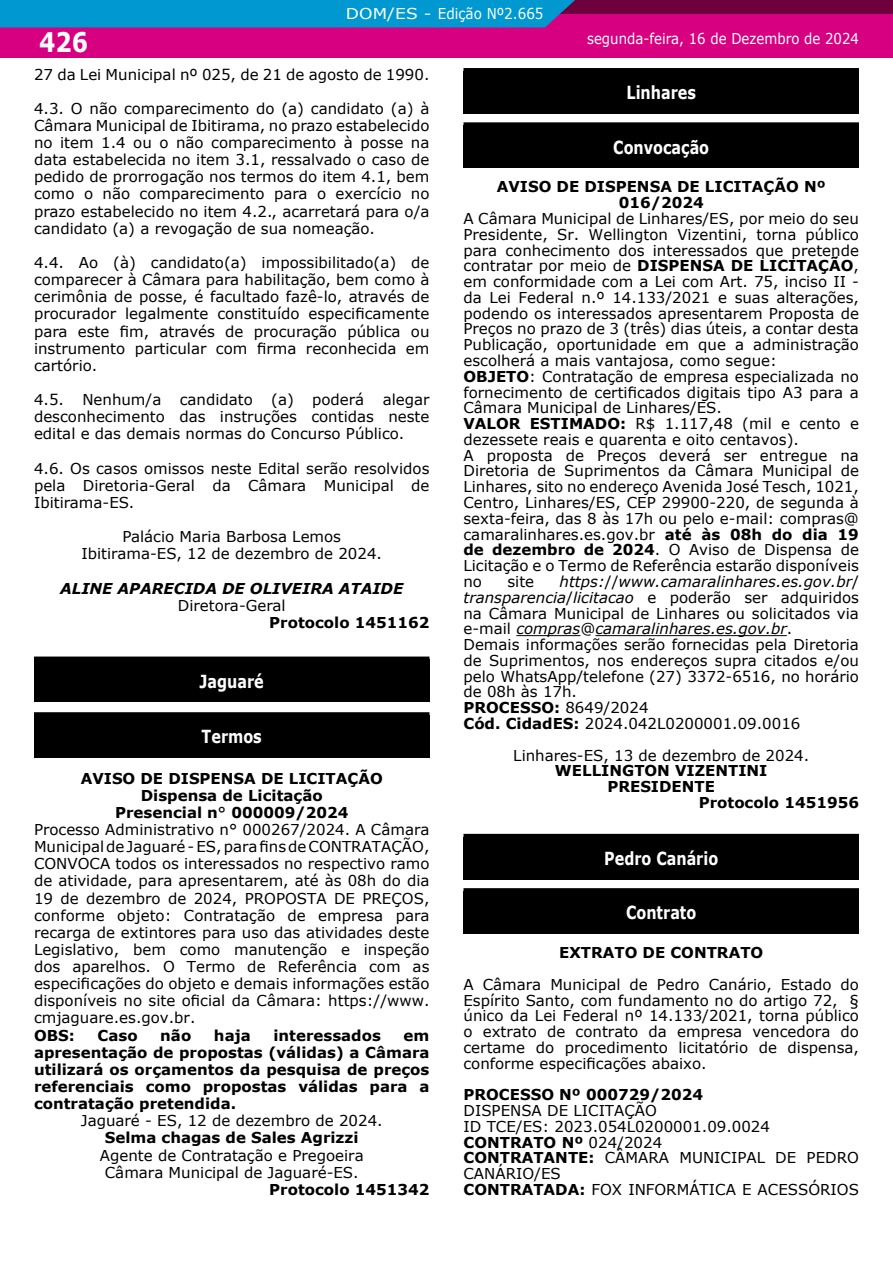
<style>
.page{position:relative;width:893px;height:1263px;background:#fff}
.page>*{position:absolute;margin:0;border:0;box-sizing:border-box;transform-origin:0 0}
.t1{font:700 27px "Verdana";color:#fff;scale:.85 1}
.t2{font:700 18px "Verdana";color:#fff;scale:.8 1}
.t3{font:15px/15.8px "Verdana";color:#000;text-align:justify}
.t4{font:700 15px/17.1px "Verdana";color:#000;text-align:justify}
.t5{font:15px "Verdana";color:#fff;scale:.89 1}
.t6{font:italic 700 15px "Verdana";color:#000}
.t7{font:15px "Verdana";color:#fff;scale:1.14 1}
.s1{font-weight:400}
.s2{font-weight:700}
.s3{font-style:italic}
</style>
<div class="page">
<div style="left:0;top:0;width:893px;height:57px;background:#d60080"></div>
<div style="left:0;top:0;width:893px;height:14px;background:#6d003c"></div>
<div style="left:0;top:0;width:575px;height:27px;background:#0098d1"></div>
<div style="left:34px;top:659px;width:395px;height:43px;background:#000"></div>
<div style="left:34px;top:656px;width:395px;height:6px;background:#000"></div>
<div style="left:34px;top:715px;width:395px;height:43px;background:#000"></div>
<div style="left:34px;top:712px;width:395px;height:6px;background:#000"></div>
<hr style="left:516px;top:635px;width:64px;height:1px;background:#000">
<hr style="left:595px;top:635px;width:192px;height:1px;background:#000">
<div style="left:463px;top:71px;width:396px;height:43px;background:#000"></div>
<div style="left:463px;top:68px;width:396px;height:6px;background:#000"></div>
<div style="left:463px;top:125px;width:396px;height:43px;background:#000"></div>
<div style="left:463px;top:122px;width:396px;height:6px;background:#000"></div>
<div style="left:463px;top:837px;width:396px;height:42px;background:#000"></div>
<div style="left:463px;top:834px;width:396px;height:6px;background:#000"></div>
<div style="left:463px;top:891px;width:396px;height:43px;background:#000"></div>
<div style="left:463px;top:888px;width:396px;height:6px;background:#000"></div>
<h1 class="t1" style="left:39px;top:30px;width:59px">426</h1>
<p class="t7" style="left:346px;top:7px;width:175px">DOM/ES - Edição Nº2.665</p>
<p class="t5" style="left:587px;top:32px;width:307px">segunda-feira, 16 de Dezembro de 2024</p>
<p class="t3" style="left:34px;top:66px;width:397px">27 da Lei Municipal nº 025, de 21 de agosto de 1990.</p>
<p class="t3" style="left:34px;top:100px;width:397px;line-height:17.1px">4.3. O não comparecimento do (a) candidato (a) à Câmara Municipal de Ibitirama, no prazo estabelecido no item 1.4 ou o não comparecimento à posse na data estabelecida no item 3.1, ressalvado o caso de pedido de prorrogação nos termos do item 4.1, bem como o não comparecimento para o exercício no prazo estabelecido no item 4.2., acarretará para o/a candidato (a) a revogação de sua nomeação.</p>
<p class="t3" style="left:34px;top:254px;width:397px;line-height:17.1px">4.4. Ao (à) candidato(a) impossibilitado(a) de comparecer à Câmara para habilitação, bem como à cerimônia de posse, é facultado fazê-lo, através de procurador legalmente constituído especificamente para este fim, através de procuração pública ou instrumento particular com firma reconhecida em cartório.</p>
<p class="t3" style="left:34px;top:391px;width:397px;line-height:17.1px">4.5. Nenhum/a candidato (a) poderá alegar desconhecimento das instruções contidas neste edital e das demais normas do Concurso Público.</p>
<p class="t3" style="left:34px;top:459px;width:397px;line-height:17.1px">4.6. Os casos omissos neste Edital serão resolvidos pela Diretoria-Geral da Câmara Municipal de Ibitirama-ES.</p>
<p class="t3" style="left:81px;top:528px;width:302px;line-height:17.1px;text-align:center">Palácio Maria Barbosa Lemos<br>Ibitirama-ES, 12 de dezembro de 2024.</p>
<p class="t6" style="left:60px;top:581px;width:345px">ALINE APARECIDA DE OLIVEIRA ATAIDE</p>
<p class="t3" style="left:178px;top:597px;width:109px">Diretora-Geral</p>
<p class="t4" style="left:269px;top:615px;width:162px">Protocolo 1451162</p>
<p class="t2" style="left:200px;top:673px;width:82px">Jaguaré</p>
<p class="t2" style="left:202px;top:729px;width:77px">Termos</p>
<p class="t4" style="left:81px;top:770px;width:304px">AVISO DE DISPENSA DE LICITAÇÃO</p>
<p class="t4" style="left:141px;top:788px;width:183px">Dispensa de Licitação</p>
<p class="t4" style="left:115px;top:805px;width:235px">Presencial n<span class="s1">°</span> 000009/2024</p>
<p class="t3" style="left:34px;top:821px;width:397px">Processo Administrativo n° 000267/2024. A Câmara</p>
<p class="t3" style="left:34px;top:839px;width:397px">Municipal de Jaguaré - ES, para fins de CONTRATAÇÃO,</p>
<p class="t3" style="left:34px;top:856px;width:397px">CONVOCA todos os interessados no respectivo ramo</p>
<p class="t3" style="left:34px;top:873px;width:397px">de atividade, para apresentarem, até às 08h do dia</p>
<p class="t3" style="left:34px;top:890px;width:397px">19 de dezembro de 2024, PROPOSTA DE PREÇOS,</p>
<p class="t3" style="left:34px;top:907px;width:397px">conforme objeto: Contratação de empresa para</p>
<p class="t3" style="left:34px;top:925px;width:397px">recarga de extintores para uso das atividades deste</p>
<p class="t3" style="left:34px;top:942px;width:397px">Legislativo, bem como manutenção e inspeção</p>
<p class="t3" style="left:34px;top:958px;width:397px">dos aparelhos. O Termo de Referência com as</p>
<p class="t3" style="left:34px;top:976px;width:397px">especificações do objeto e demais informações estão</p>
<p class="t3" style="left:34px;top:993px;width:397px">disponíveis no site oficial da Câmara: https://www.</p>
<p class="t3" style="left:34px;top:1010px;width:163px">cmjaguare.es.gov.br.</p>
<p class="t4" style="left:34px;top:1027px;width:42px">OBS:</p>
<p class="t4" style="left:98px;top:1027px;width:42px">Caso</p>
<p class="t4" style="left:160px;top:1027px;width:33px">não</p>
<p class="t4" style="left:214px;top:1027px;width:38px">haja</p>
<p class="t4" style="left:273px;top:1027px;width:109px">interessados</p>
<p class="t4" style="left:34px;top:1027px;width:397px;text-indent:370px">em apresentação de propostas (válidas) a Câmara utilizará os orçamentos da pesquisa de preços referenciais como propostas válidas para a contratação pretendida.</p>
<p class="t3" style="left:81px;top:1113px;width:303px">Jaguaré - ES, 12 de dezembro de 2024.</p>
<p class="t4" style="left:105px;top:1130px;width:255px">Selma chagas de Sales Agrizzi</p>
<p class="t3" style="left:100px;top:1147px;width:265px;line-height:17.1px;text-align:center">Agente de Contratação e Pregoeira<br>Câmara Municipal de Jaguaré-ES.</p>
<p class="t4" style="left:269px;top:1182px;width:162px">Protocolo 1451342</p>
<p class="t2" style="left:626px;top:84px;width:88px">Linhares</p>
<p class="t2" style="left:613px;top:139px;width:121px">Convocação</p>
<p class="t4" style="left:497px;top:180px;width:330px;line-height:15.8px;text-align:center">AVISO DE DISPENSA DE LICITAÇÃO Nº<br>016/2024</p>
<p class="t3" style="left:463px;top:210px;width:397px;text-align:left">A Câmara Municipal de Linhares/ES, por meio do seu Presidente, Sr. Wellington Vizentini, torna público para conhecimento dos interessados que pretende contratar por meio de <span class="s2">DISPENSA DE LICITAÇÃO</span>, em conformidade com a Lei com Art. 75, inciso II - da Lei Federal n.º 14.133/2021 e suas alterações, podendo os interessados apresentarem Proposta de Preços no prazo de 3 (três) dias úteis, a contar desta Publicação, oportunidade em que a administração escolherá a mais vantajosa, como segue:<br><span class="s2">OBJETO</span>: Contratação de empresa especializada no fornecimento de certificados digitais tipo A3 para a Câmara Municipal de Linhares/ES.<br><span class="s2">VALOR ESTIMADO:</span> R$ 1.117,48 (mil e cento e dezessete reais e quarenta e oito centavos).<br>A proposta de Preços deverá ser entregue na Diretoria de Suprimentos da Câmara Municipal de Linhares, sito no endereço Avenida José Tesch, 1021, Centro, Linhares/ES, CEP 29900-220, de segunda à sexta-feira, das 8 às 17h ou pelo e-mail: compras@ camaralinhares.es.gov.br <span class="s2">até às 08h do dia 19 de dezembro de 2024</span>. O Aviso de Dispensa de Licitação e o Termo de Referência estarão disponíveis no</p>
<p class="t3" style="left:463px;top:573px;width:397px;text-align:left;text-indent:96px"><span class="s3">https:</span>//<span class="s3">www.camaralinhares.es.gov.br</span>/ <span class="s3">transparencia</span>/<span class="s3">licitacao</span> e poderão ser adquiridos na Câmara Municipal de Linhares ou solicitados via e-mail <span class="s3">compras</span>@<span class="s3">camaralinhares.es.gov.br</span>.<br>Demais informações serão fornecidas pela Diretoria de Suprimentos, nos endereços supra citados e/ou pelo WhatsApp/telefone (27) 3372-6516, no horário de 08h às 17h.<br><span class="s2">PROCESSO:</span> 8649/2024<br><span class="s2">Cód. CidadES:</span> 2024.042L0200001.09.0016</p>
<p class="t3" style="left:513px;top:747px;width:297px">Linhares-ES, 13 de dezembro de 2024.</p>
<p class="t4" style="left:555px;top:763px;width:214px">WELLINGTON VIZENTINI</p>
<p class="t4" style="left:607px;top:779px;width:109px">PRESIDENTE</p>
<p class="t4" style="left:699px;top:795px;width:162px">Protocolo 1451956</p>
<p class="t3" style="left:507px;top:574px;width:28px">site</p>
<p class="t2" style="left:604px;top:850px;width:144px">Pedro Canário</p>
<p class="t2" style="left:626px;top:904px;width:89px">Contrato</p>
<p class="t4" style="left:559px;top:945px;width:206px">EXTRATO DE CONTRATO</p>
<p class="t3" style="left:463px;top:976px;width:397px">A Câmara Municipal de Pedro Canário, Estado do Espírito Santo, com fundamento no do artigo 72, § único da Lei Federal nº 14.133/2021, torna público o extrato de contrato da empresa vencedora do certame do procedimento licitatório de dispensa, conforme especificações abaixo.</p>
<p class="t4" style="left:463px;top:1087px;width:241px">PROCESSO Nº 000729/2024</p>
<p class="t3" style="left:463px;top:1102px;width:397px;text-align:left">DISPENSA DE LICITAÇÃO<br>ID TCE/ES: 2023.054L0200001.09.0024<br><span class="s2">CONTRATO Nº</span> 024/2024<br><span class="s2">CONTRATANTE:</span> CÂMARA MUNICIPAL DE PEDRO<br>CANÁRIO/ES<br><span class="s2">CONTRATADA:</span> FOX INFORMÁTICA E ACESSÓRIOS</p>
</div>
